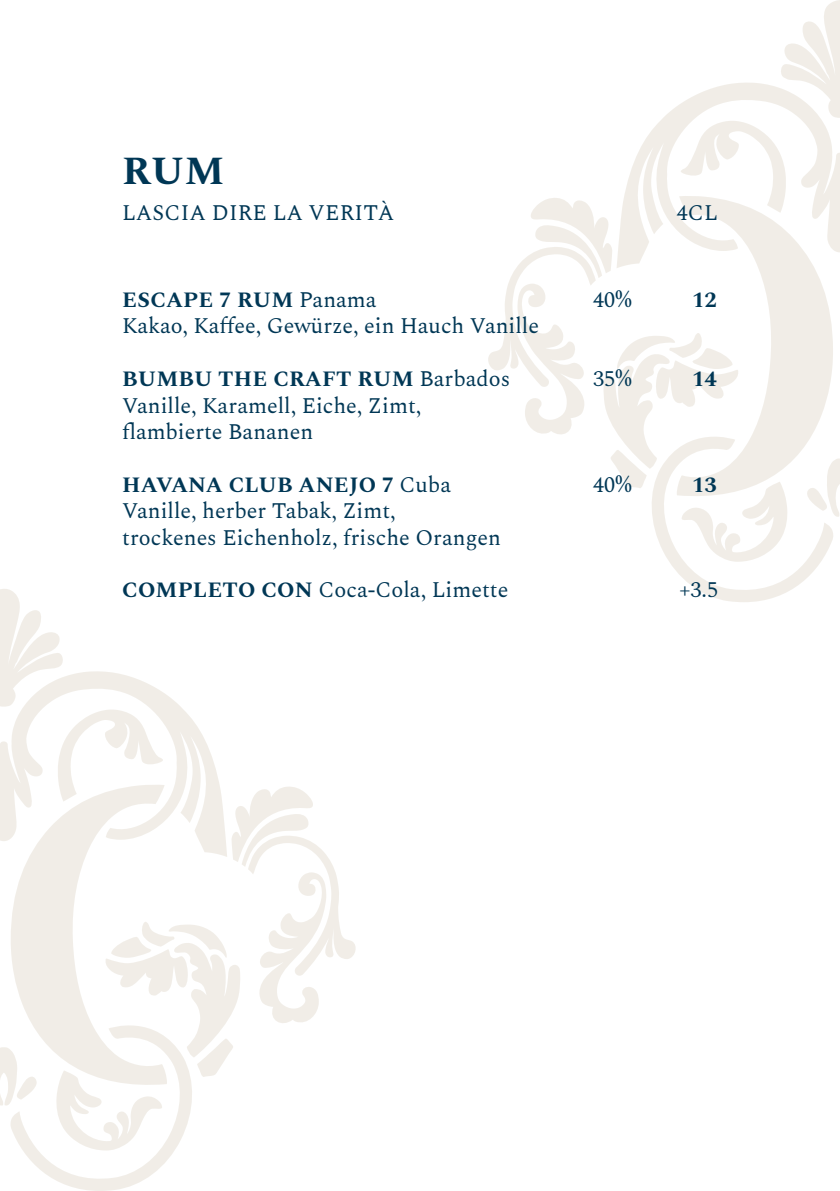
<style>
.page{position:relative;width:840px;height:1191px;background:#fff}
.page>*{position:absolute;margin:0;border:0;box-sizing:border-box;transform-origin:0 0}
.t1{font:700 40px "Spectral";color:#003755}
.t2{font:22px "Spectral";color:#003755}
.t3{font:700 22px "Spectral";letter-spacing:.01em;color:#003755}
.s1{font-weight:400}
.s2{font-weight:700}
</style>
<div class="page">
<svg style="left:0;top:589px;width:355px;height:602px"></svg>
<svg style="left:488px;top:0;width:351px;height:602px"></svg>
<p class="t1" style="left:122px;top:142px;width:104px">RUM</p>
<p class="t2" style="left:122px;top:197px;width:273px">LASCIA DIRE LA VERITÀ</p>
<p class="t2" style="left:676px;top:197px;width:43px">4CL</p>
<p class="t3" style="left:122px;top:284px;width:256px">ESCAPE 7 RUM <span class="s1">Panama</span></p>
<p class="t2" style="left:592px;top:284px;width:40px">40%</p>
<p class="t3" style="left:691px;top:284px;width:26px">12</p>
<p class="t2" style="left:122px;top:310px;width:418px">Kakao, Kaffee, Gewürze, ein Hauch Vanille</p>
<p class="t3" style="left:122px;top:363px;width:389px">BUMBU THE CRAFT RUM <span class="s1">Barbados</span></p>
<p class="t2" style="left:592px;top:363px;width:40px">35%</p>
<p class="t3" style="left:691px;top:363px;width:26px">14</p>
<p class="t2" style="left:122px;top:389px;width:300px">Vanille, Karamell, Eiche, Zimt,</p>
<p class="t2" style="left:122px;top:416px;width:192px">flambierte Bananen</p>
<p class="t3" style="left:122px;top:468px;width:330px">HAVANA CLUB ANEJO 7 <span class="s1">Cuba</span></p>
<p class="t2" style="left:592px;top:468px;width:40px">40%</p>
<p class="t3" style="left:691px;top:468px;width:26px">13</p>
<p class="t2" style="left:122px;top:495px;width:275px">Vanille, herber Tabak, Zimt,</p>
<p class="t2" style="left:122px;top:521px;width:380px">trockenes Eichenholz, frische Orangen</p>
<p class="t2" style="left:122px;top:574px;width:387px"><span class="s2">COMPLETO CON</span> Coca-Cola, Limette</p>
<p class="t2" style="left:679px;top:574px;width:40px">+3.5</p>
</div>
